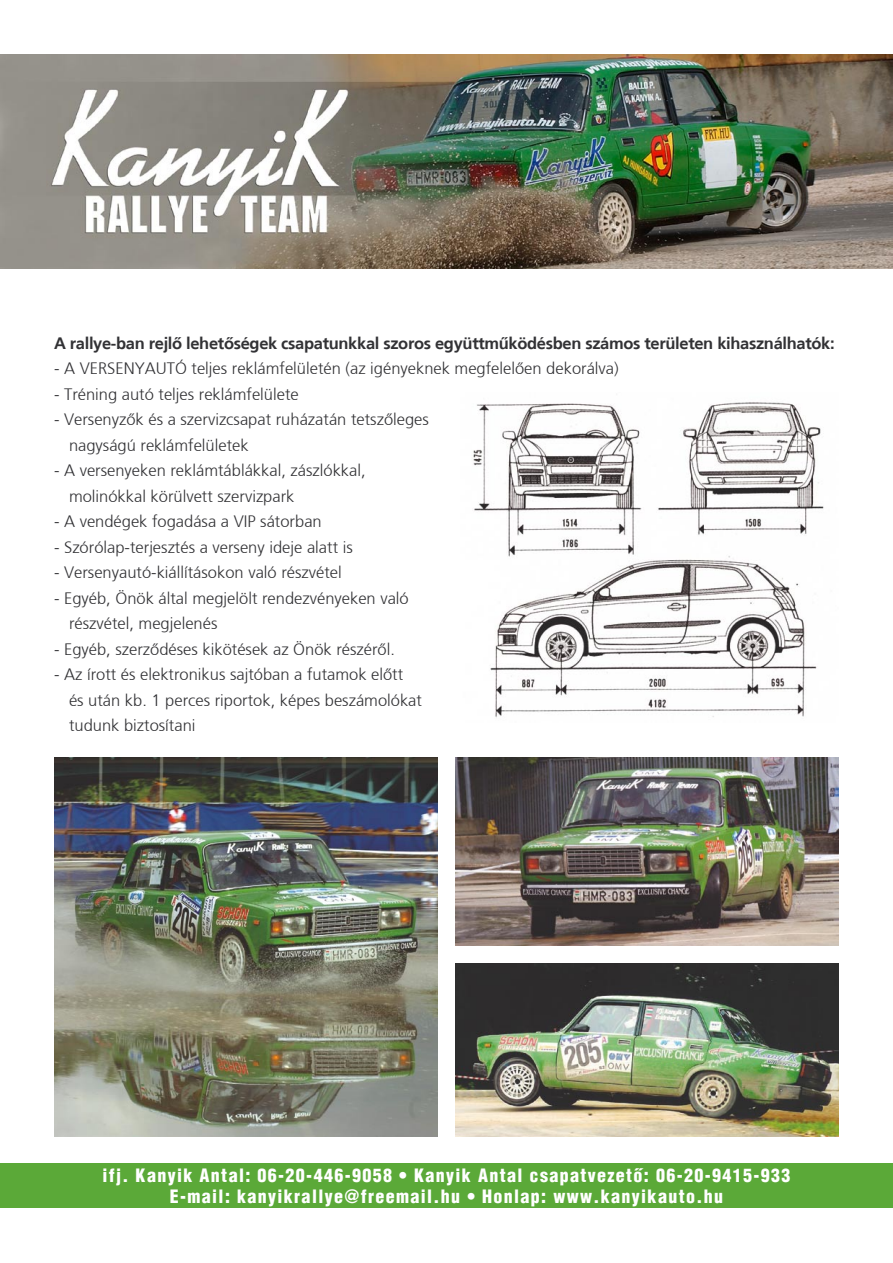
<style>
.page{position:relative;width:893px;height:1263px;background:#fff}
.page>*{position:absolute;margin:0;border:0;box-sizing:border-box;transform-origin:0 0}
.t1{font:900 condensed 18px "H Helvetica";letter-spacing:.075em;color:#fff}
.t2{font:300 16.5px/25.5px "H Fruti";color:#323235}
.t3{font:700 16.5px "H Fruti";letter-spacing:-.02em;color:#323235}
</style>
<div class="page">
<img style="left:0;top:54px;width:893px;height:215px">
<img style="left:455px;top:964px;width:384px;height:173px">
<img style="left:473px;top:402px;width:351px;height:316px">
<div style="left:0;top:1163px;width:893px;height:45px;background:#5ba938"></div>
<img style="left:54px;top:757px;width:383px;height:379px">
<img style="left:455px;top:757px;width:384px;height:188px">
<p class="t3" style="left:54px;top:333px;width:782px">A rallye-ban rejlő lehetőségek csapatunkkal szoros együttműködésben számos területen kihasználhatók:</p>
<p class="t2" style="left:54px;top:356px;width:566px">- A VERSENYAUTÓ teljes reklámfelületén (az igényeknek megfelelően dekorálva)</p>
<p class="t2" style="left:54px;top:381px;width:246px">- Tréning autó teljes reklámfelülete</p>
<p class="t2" style="left:69px;top:407px;width:361px;text-indent:-15px">- Versenyzők és a szervizcsapat ruházatán tetszőleges nagyságú reklámfelületek</p>
<p class="t2" style="left:69px;top:458px;width:298px;text-indent:-15px">- A versenyeken reklámtáblákkal, zászlókkal, molinókkal körülvett szervizpark</p>
<p class="t2" style="left:54px;top:509px;width:269px">- A vendégek fogadása a VIP sátorban</p>
<p class="t2" style="left:54px;top:534px;width:300px">- Szórólap-terjesztés a verseny ideje alatt is</p>
<p class="t2" style="left:54px;top:560px;width:289px">- Versenyautó-kiállításokon való részvétel</p>
<p class="t2" style="left:69px;top:585px;width:341px;text-indent:-15px">- Egyéb, Önök által megjelölt rendezvényeken való részvétel, megjelenés</p>
<p class="t2" style="left:54px;top:636px;width:343px">- Egyéb, szerződéses kikötések az Önök részéről.</p>
<p class="t2" style="left:69px;top:662px;width:354px;text-indent:-15px">- Az írott és elektronikus sajtóban a futamok előtt és után kb. 1 perces riportok, képes beszámolókat tudunk biztosítani</p>
<p class="t1" style="left:102px;top:1164px;width:690px">ifj. Kanyik Antal: 06-20-446-9058 • Kanyik Antal csapatvezetõ: 06-20-9415-933</p>
<p class="t1" style="left:170px;top:1185px;width:555px">E-mail: kanyikrallye@freemail.hu • Honlap: www.kanyikauto.hu</p>
</div>
